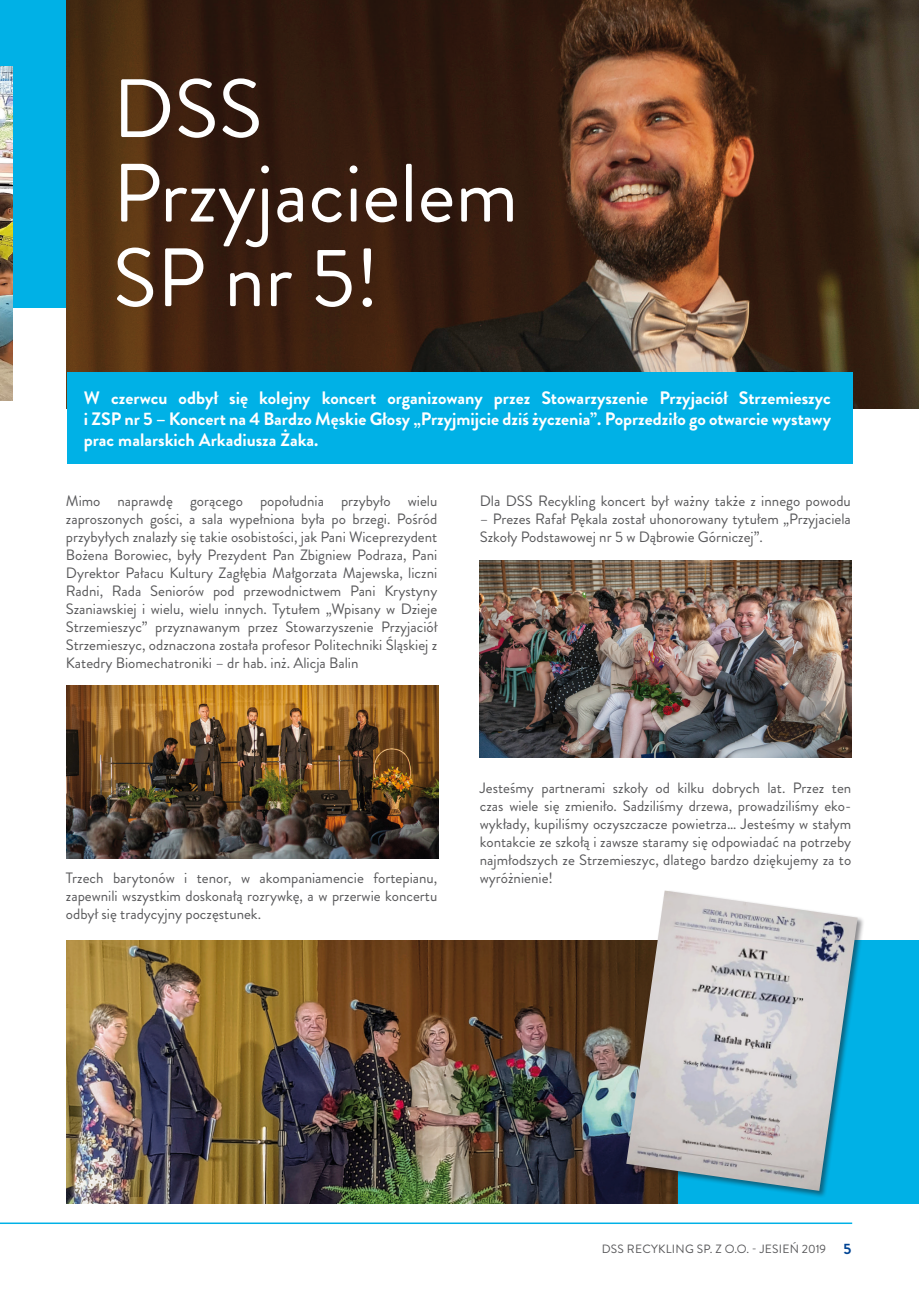
<style>
.page{position:relative;width:919px;height:1289px;background:#fff}
.page>*{position:absolute;margin:0;border:0;box-sizing:border-box;transform-origin:0 0}
.Tekst{font:82.5px "Brandon Grotesque";color:#fff}
.Tekst-2{font:700 18px/21px "Brandon Grotesque";color:#fff;text-align:justify}
.Tekst-3{font:15px/18px "Brandon Grotesque";color:#58585a;text-align:justify}
.t1{font:12px "Brandon Grotesque";letter-spacing:.02em;color:#58585a}
.s1{font-weight:700;font-size:15px;color:#004494}
</style>
<div class="page">
<div style="left:0;top:0;width:918px;height:308px;background:#00b1e6"></div>
<img style="left:0;top:67px;width:13px;height:333px">
<img style="left:67px;top:0;width:851px;height:408px">
<div style="left:67px;top:372px;width:785px;height:92px;background:#00b1e6"></div>
<img style="left:67px;top:940px;width:611px;height:263px">
<img style="left:67px;top:685px;width:372px;height:173px">
<img style="left:479px;top:560px;width:372px;height:198px">
<div style="left:678px;top:940px;width:240px;height:263px;background:#00b1e6"></div>
<div style="left:624px;top:889px;width:241px;height:309px;background:#1a171c;opacity:.5"></div>
<img style="left:626px;top:890px;width:231px;height:300px">
<hr style="left:0;top:1222px;width:852px;height:1px;background:#00b1e6">
<p class="Tekst" style="left:113px;top:52px;width:151px">DSS</p>
<p class="Tekst" style="left:113px;top:136px;width:407px">Przyjacielem</p>
<p class="Tekst" style="left:113px;top:221px;width:268px">SP nr 5!</p>
<p class="Tekst-2" style="left:84px;top:388px;width:748px">W czerwcu odbył się kolejny koncert organizowany przez Stowarzyszenie Przyjaciół Strzemieszyc i ZSP nr 5 – Koncert na 4 Bardzo Męskie Głosy „Przyjmijcie dziś życzenia”. Poprzedziło go otwarcie wystawy prac malarskich Arkadiusza Żaka.</p>
<p class="Tekst-3" style="left:66px;top:492px;width:373px">Mimo naprawdę gorącego popołudnia przybyło wielu zaproszonych gości, a sala wypełniona była po brzegi. Pośród przybyłych znalazły się takie osobistości, jak Pani Wiceprezydent Bożena Borowiec, były Prezydent Pan Zbigniew Podraza, Pani Dyrektor Pałacu Kultury Zagłębia Małgorzata Majewska, liczni Radni, Rada Seniorów pod przewodnictwem Pani Krystyny Szaniawskiej i wielu, wielu innych. Tytułem „Wpisany w Dzieje Strzemieszyc” przyznawanym przez Stowarzyszenie Przyjaciół Strzemieszyc, odznaczona została profesor Politechniki Śląskiej z Katedry Biomechatroniki – dr hab. inż. Alicja Balin</p>
<p class="Tekst-3" style="left:480px;top:492px;width:372px">Dla DSS Recykling koncert był ważny także z innego powodu</p>
<p class="Tekst-3" style="left:480px;top:510px;width:372px">– Prezes Rafał Pękala został uhonorowany tytułem „Przyjaciela<br>Szkoły Podstawowej nr 5 w Dąbrowie Górniczej”.</p>
<p class="Tekst-3" style="left:66px;top:869px;width:373px">Trzech barytonów i tenor, w akompaniamencie fortepianu, zapewnili wszystkim doskonałą rozrywkę, a w przerwie koncertu odbył się tradycyjny poczęstunek.</p>
<p class="Tekst-3" style="left:480px;top:779px;width:373px">Jesteśmy partnerami szkoły od kilku dobrych lat. Przez ten czas wiele się zmieniło. Sadziliśmy drzewa, prowadziliśmy eko&shy;wykłady, kupiliśmy oczyszczacze powietrza… Jesteśmy w stałym kontakcie ze szkołą i zawsze staramy się odpowiadać na potrzeby najmłodszych ze Strzemieszyc, dlatego bardzo dziękujemy za to wyróżnienie!</p>
<p class="t1" style="left:601px;top:1240px;width:251px">DSS RECYKLING SP. Z O.O. - JESIEŃ 2019 <span class="s1">5</span></p>
</div>
